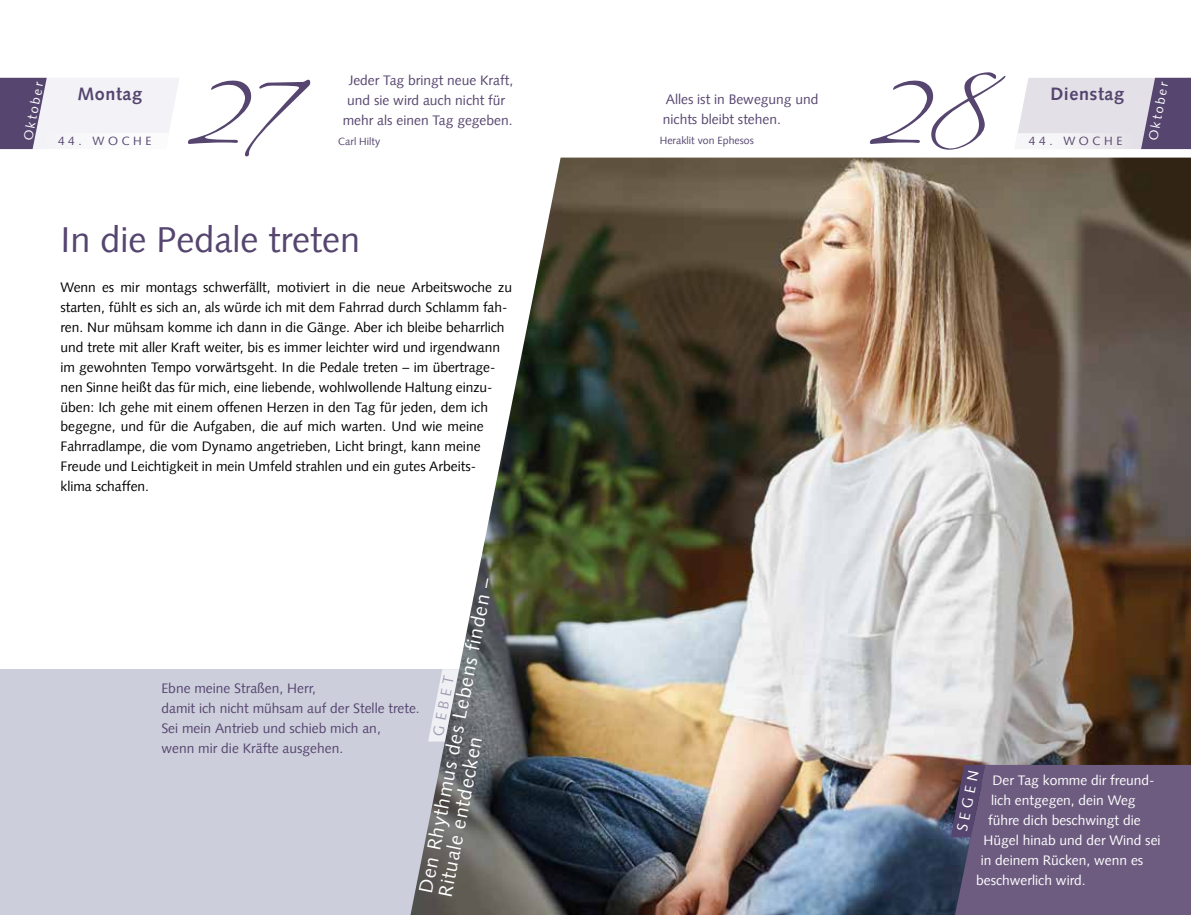
<style>
.page{position:relative;width:1191px;height:915px;background:#fff}
.page>*{position:absolute;margin:0;border:0;box-sizing:border-box;transform-origin:0 0}
.t1{font:120px "Scriptina";color:#55456f}
.t2{font:36px "Syntax LT";color:#55456f}
.t3{font:19.5px/20px "Syntax LT";color:#fff}
.t4{font:700 18px "Syntax LT";letter-spacing:.03em;color:#55456f}
.t5{font:15px "Syntax LT";color:#55456f}
.t6{font:15px "Syntax LT";color:#fff}
.t7{font:13.8px/20px "Syntax LT";color:#000}
.t8{font:13.8px/20px "Syntax LT";color:#55456f}
.t9{font:13.8px "Syntax LT";color:#fff}
.t10{font:12.75px "Syntax LT";color:#fff}
.t11{font:12px "Syntax LT";letter-spacing:.3em;color:#55456f}
.t12{font:10.5px "Syntax LT";color:#55456f}
</style>
<div class="page">
<div style="left:0;top:669px;width:1191px;height:245px;background:#cdcedc"></div>
<img style="left:410px;top:157px;width:781px;height:757px">
<svg style="left:428px;top:669px;width:31px;height:72px"></svg>
<svg style="left:950px;top:764px;width:241px;height:150px;background:#69597c"></svg>
<svg style="left:1015px;top:78px;width:176px;height:71px;background:#c3bdcc"></svg>
<svg style="left:0;top:78px;width:179px;height:71px"></svg>
<p class="t10" style="left:20px;top:139px;width:61px;rotate:-79deg">Oktober</p>
<h3 class="t4" style="left:77px;top:83px;width:66px">Montag</h3>
<p class="t11" style="left:58px;top:133px;width:95px">44. WOCHE</p>
<h1 class="t1" style="left:188px;top:31px;width:117px">27</h1>
<p class="t8" style="left:343px;top:70px;width:172px;text-align:center">Jeder Tag bringt neue Kraft, und sie wird auch nicht für mehr als einen Tag gegeben.</p>
<p class="t12" style="left:338px;top:135px;width:43px">Carl Hilty</p>
<h2 class="t2" style="left:60px;top:218px;width:301px">In die Pedale treten</h2>
<p class="t7" style="left:60px;top:277px;width:453px">Wenn es mir montags schwerfällt, motiviert in die neue Arbeitswoche zu starten, fühlt es sich an, als würde ich mit dem Fahrrad durch Schlamm fah&shy;ren. Nur mühsam komme ich dann in die Gänge. Aber ich bleibe beharrlich und trete mit aller Kraft weiter, bis es immer leichter wird und irgendwann im gewohnten Tempo vorwärtsgeht. In die Pedale treten – im übertrage&shy;nen Sinne heißt das für mich, eine liebende, wohlwollende Haltung einzu&shy;üben: Ich gehe mit einem offenen Herzen in den Tag für jeden, dem ich begegne, und für die Aufgaben, die auf mich warten. Und wie meine Fahrradlampe, die vom Dynamo angetrieben, Licht bringt, kann meine Freude und Leichtigkeit in mein Umfeld strahlen und ein gutes Arbeits-<br>klima schaffen.</p>
<h3 class="t3" style="left:415px;top:890px;width:322px;rotate:-79deg">Den Rhythmus des Lebens finden –<br>Rituale entdecken</h3>
<p class="t8" style="left:161px;top:678px;width:260px">Ebne meine Straßen, Herr,<br>damit ich nicht mühsam auf der Stelle trete.<br>Sei mein Antrieb und schieb mich an,<br>wenn mir die Kräfte ausgehen.</p>
<p class="t5" style="left:429px;top:733px;width:62px;rotate:-79deg">GEBET</p>
<p class="t8" style="left:663px;top:89px;width:157px">Alles ist in Bewegung und nichts bleibt stehen.</p>
<p class="t12" style="left:660px;top:134px;width:95px">Heraklit von Ephesos</p>
<h1 class="t1" style="left:869px;top:31px;width:129px">28</h1>
<h3 class="t4" style="left:1050px;top:83px;width:75px">Dienstag</h3>
<p class="t11" style="left:1029px;top:133px;width:95px">44. WOCHE</p>
<p class="t10" style="left:1145px;top:139px;width:61px;rotate:-79deg">Oktober</p>
<p class="t6" style="left:953px;top:829px;width:64px;rotate:-79deg">SEGEN</p>
<p class="t9" style="left:992px;top:771px;width:163px">Der Tag komme dir freund-</p>
<p class="t9" style="left:991px;top:791px;width:146px">lich entgegen, dein Weg</p>
<p class="t9" style="left:988px;top:811px;width:154px">führe dich beschwingt die</p>
<p class="t9" style="left:983px;top:831px;width:178px">Hügel hinab und der Wind sei</p>
<p class="t9" style="left:980px;top:851px;width:164px">in deinem Rücken, wenn es</p>
<p class="t9" style="left:976px;top:871px;width:111px">beschwerlich wird.</p>
</div>
